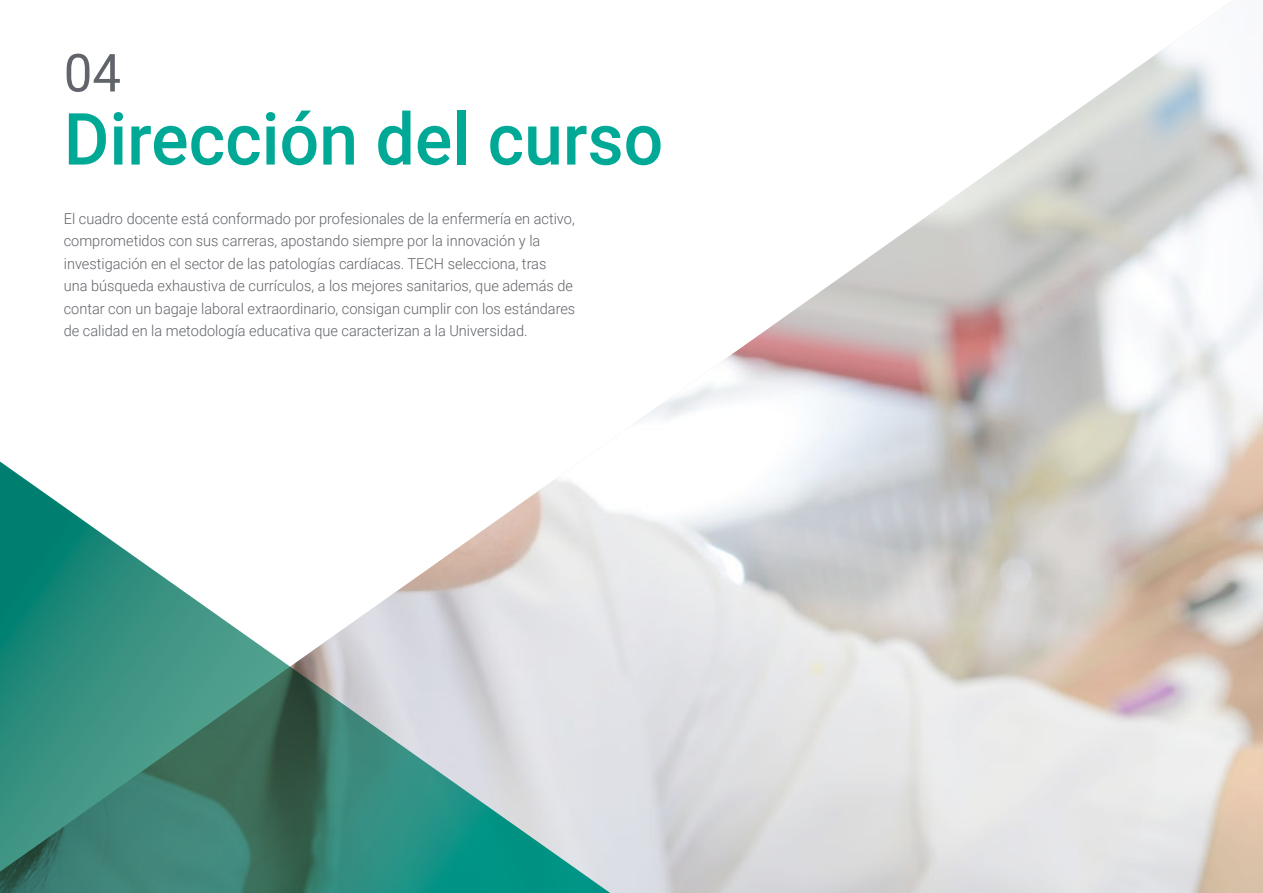
<style>
.page{position:relative;width:1263px;height:893px;background:#fff}
.page>*{position:absolute;margin:0;border:0;box-sizing:border-box;transform-origin:0 0}
.t1{font:500 72px "Roboto";color:#00a996}
.t2{font:52.5px "Roboto";color:#61646a}
.t3{font:300 15px/22.5px "Roboto";color:#61646a}
</style>
<div class="page">
<svg style="left:0;top:446px;width:640px;height:447px"></svg>
<h2 class="t2" style="left:64px;top:36px;width:59px">04</h2>
<h1 class="t1" style="left:64px;top:89px;width:601px">Dirección del curso</h1>
<p class="t3" style="left:64px;top:207px;width:513px">El cuadro docente está conformado por profesionales de la enfermería en activo, comprometidos con sus carreras, apostando siempre por la innovación y la investigación en el sector de las patologías cardíacas. TECH selecciona, tras<br>una búsqueda exhaustiva de currículos, a los mejores sanitarios, que además de contar con un bagaje laboral extraordinario, consigan cumplir con los estándares de calidad en la metodología educativa que caracterizan a la Universidad.</p>
</div>
